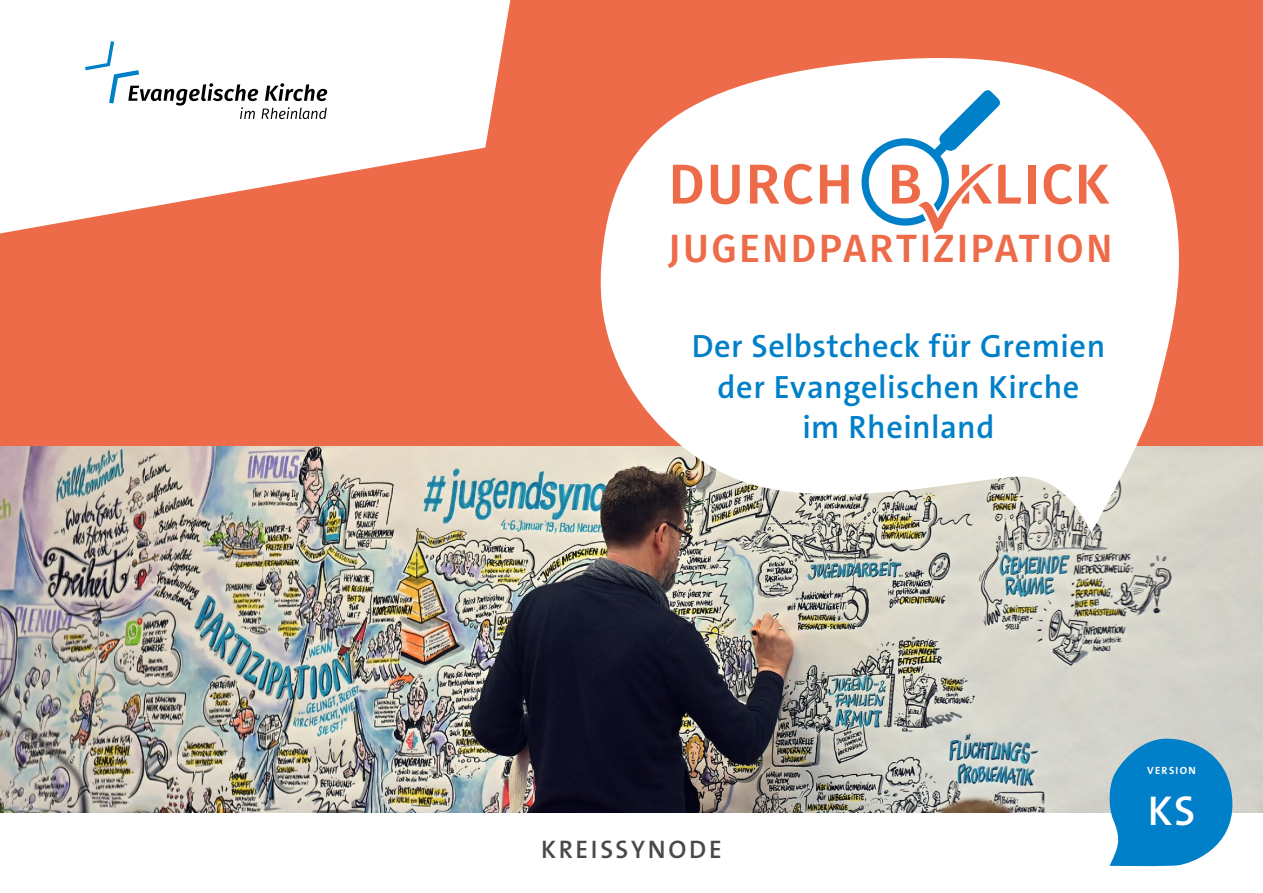
<style>
.page{position:relative;width:1263px;height:893px;background:#fff}
.page>*{position:absolute;margin:0;border:0;box-sizing:border-box;transform-origin:0 0}
.t1{font:500 56.25px "Fira Sans";letter-spacing:.03em;color:#ed6b49}
.t2{font:600 42px "The Sans OT6";color:#fff}
.t3{font:500 39.3px "Fira Sans";letter-spacing:.06em;color:#ed6b49}
.t4{font:600 32.4px/40.5px "The Sans OT6";letter-spacing:.015em;color:#0080c8;text-align:center}
.t5{font:600 25.5px "The Sans OT6";letter-spacing:.105em;color:#494948}
.t6{font:700 10.5px "The Sans OT7";letter-spacing:.135em;color:#fff}
</style>
<div class="page">
<div style="left:0;top:0;width:1263px;height:812px;background:#ed6b49"></div>
<svg style="left:0;top:0;width:510px;height:233px;fill:#fff"></svg>
<svg style="left:85px;top:41px;width:242px;height:78px;background:#e4e7e8"></svg>
<img style="left:0;top:446px;width:1263px;height:366px">
<svg style="left:593px;top:58px;width:588px;height:475px;background:#f2e3dd"></svg>
<div style="left:861px;top:138px;width:88px;height:88px;border:7px solid #0080c8;border-radius:50%"></div>
<svg style="left:904px;top:88px;width:103px;height:158px;background:#d9e6ee"></svg>
<svg style="left:1108px;top:738px;width:125px;height:129px;background:#2e94cd"></svg>
<h1 class="t1" style="left:668px;top:139px;width:442px">DURCH B KLICK</h1>
<p class="t3" style="left:668px;top:217px;width:446px">JUGENDPARTIZIPATION</p>
<p class="t4" style="left:692px;top:326px;width:415px">Der Selbstcheck für Gremien der Evangelischen Kirche<br>im Rheinland</p>
<p class="t5" style="left:541px;top:833px;width:182px">KREISSYNODE</p>
<p class="t6" style="left:1147px;top:764px;width:50px">VERSION</p>
<p class="t2" style="left:1148px;top:784px;width:49px">KS</p>
</div>
